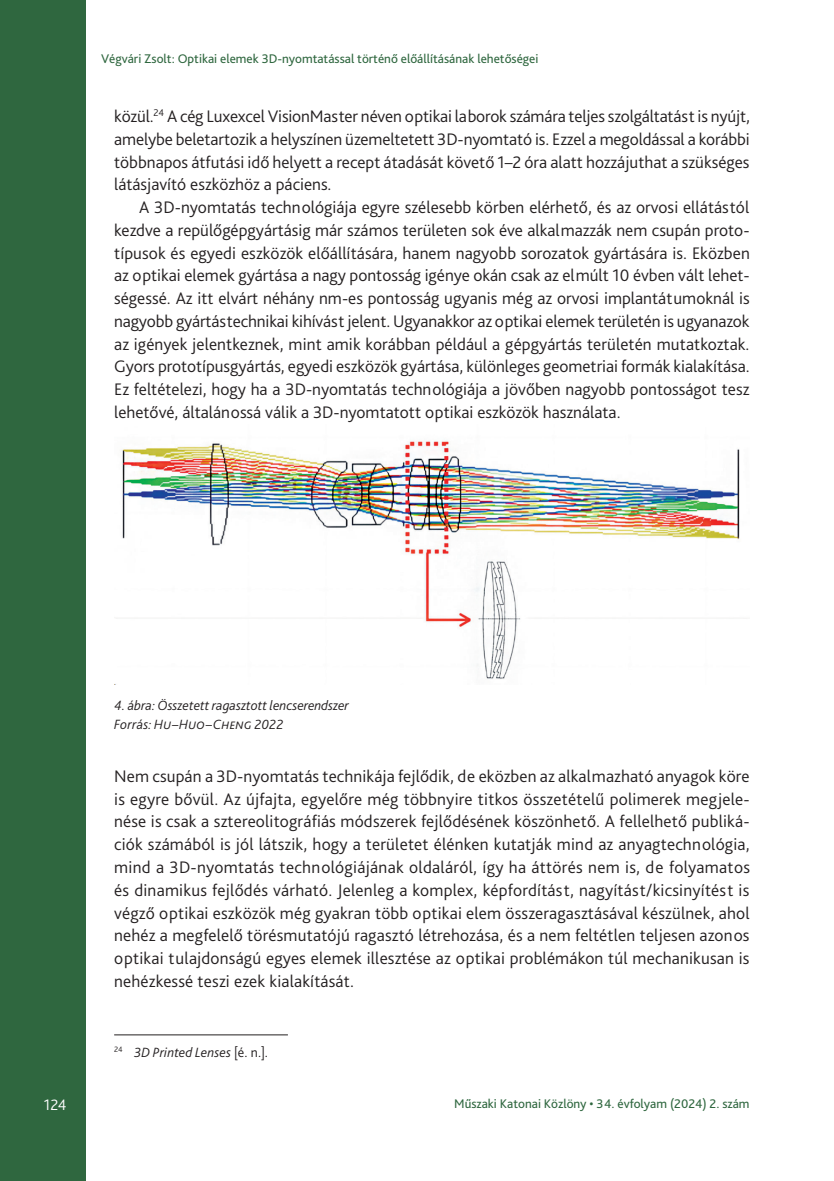
<style>
.page{position:relative;width:834px;height:1181px;background:#fff}
.page>*{position:absolute;margin:0;border:0;box-sizing:border-box;transform-origin:0 0}
.Szöveg_1st{font:300 17.5px/22.8px "Bliss Pro";color:#231f20;text-align:justify}
.Szöveg{font:300 17.5px/22.8px "Bliss Pro";letter-spacing:.005em;color:#231f20;text-align:justify}
.t1{font:300 15.75px "Bliss Pro";color:#fff}
.Ábra_címe{font:italic 300 14px "Bliss Pro";color:#231f20}
.ábra_forrás{font:italic 300 14px "Bliss Pro";letter-spacing:.005em;color:#231f20}
.t2{font:13.12px "Bliss Pro";color:#2f673f}
.s1{font-style:normal}
</style>
<div class="page">
<div style="left:0;top:0;width:85px;height:1181px;background:#2f673f"></div>
<img style="left:114px;top:441px;width:626px;height:244px">
<hr style="left:114px;top:1034px;width:174px;height:1px;background:#231f20">
<p class="t2" style="left:101px;top:50px;width:439px">Végvári Zsolt: Optikai elemek 3D-nyomtatással történő előállításának lehetőségei</p>
<p class="Szöveg_1st" style="left:114px;top:104px;width:637px">közül.<sup>24</sup> A cég Luxexcel VisionMaster néven optikai laborok számára teljes szolgáltatást is nyújt, amelybe beletartozik a helyszínen üzemeltetett 3D-nyomtató is. Ezzel a megoldással a korábbi többnapos átfutási idő helyett a recept átadását követő 1–2 óra alatt hozzájuthat a szükséges látásjavító eszközhöz a páciens.</p>
<p class="Szöveg" style="left:114px;top:195px;width:637px;text-indent:25px">A 3D-nyomtatás technológiája egyre szélesebb körben elérhető, és az orvosi ellátástól kezdve a repülőgépgyártásig már számos területen sok éve alkalmazzák nem csupán proto&shy;típusok és egyedi eszközök előállítására, hanem nagyobb sorozatok gyártására is. Eközben az optikai elemek gyártása a nagy pontosság igénye okán csak az elmúlt 10 évben vált lehet&shy;ségessé. Az itt elvárt néhány nm-es pontosság ugyanis még az orvosi implantátumoknál is nagyobb gyártástechnikai kihívást jelent. Ugyanakkor az optikai elemek területén is ugyanazok az igények jelentkeznek, mint amik korábban például a gépgyártás területén mutatkoztak.<br>Gyors prototípusgyártás, egyedi eszközök gyártása, különleges geometriai formák kialakítása.<br>Ez feltételezi, hogy ha a -3D-nyomtatás technológiája a jövőben nagyobb pontosságot tesz lehetővé, általánossá válik a -3D-nyomtatott optikai eszközök használata.</p>
<p class="t1" style="left:44px;top:1095px;width:24px">124</p>
<p class="Ábra_címe" style="left:114px;top:696px;width:237px">4. ábra: Összetett ragasztott lencserendszer</p>
<p class="ábra_forrás" style="left:114px;top:716px;width:171px">Forrás: Hu–Huo–Cheng 2022</p>
<p class="Szöveg_1st" style="left:114px;top:764px;width:637px">Nem csupán a -3D-nyomtatás technikája fejlődik, de eközben az alkalmazható anyagok köre is egyre bővül. Az újfajta, egyelőre még többnyire titkos összetételű polimerek megjele&shy;nése is csak a sztereolitográfiás módszerek fejlődésének köszönhető. A fellelhető publiká&shy;ciók számából is jól látszik, hogy a területet élénken kutatják mind az anyagtechnológia, mind a -3D-nyomtatás technológiájának oldaláról, így ha áttörés nem is, de folyamatos és dinamikus fejlődés várható. Jelenleg a komplex, képfordítást, nagyítást/kicsinyítést is végző optikai eszközök még gyakran több optikai elem összeragasztásával készülnek, ahol nehéz a megfelelő törésmutatójú ragasztó létrehozása, és a nem feltétlen teljesen azonos optikai tulajdonságú egyes elemek illesztése az optikai problémákon túl mechanikusan is nehézkessé teszi ezek kialakítását.</p>
<p class="Ábra_címe" style="left:114px;top:1043px;width:155px"><sup>24</sup> 3D Printed Lenses <span class="s1">[é. n.].</span></p>
<p class="t2" style="left:454px;top:1095px;width:297px">Műszaki Katonai Közlöny • 34. évfolyam (2024) 2. szám</p>
</div>
